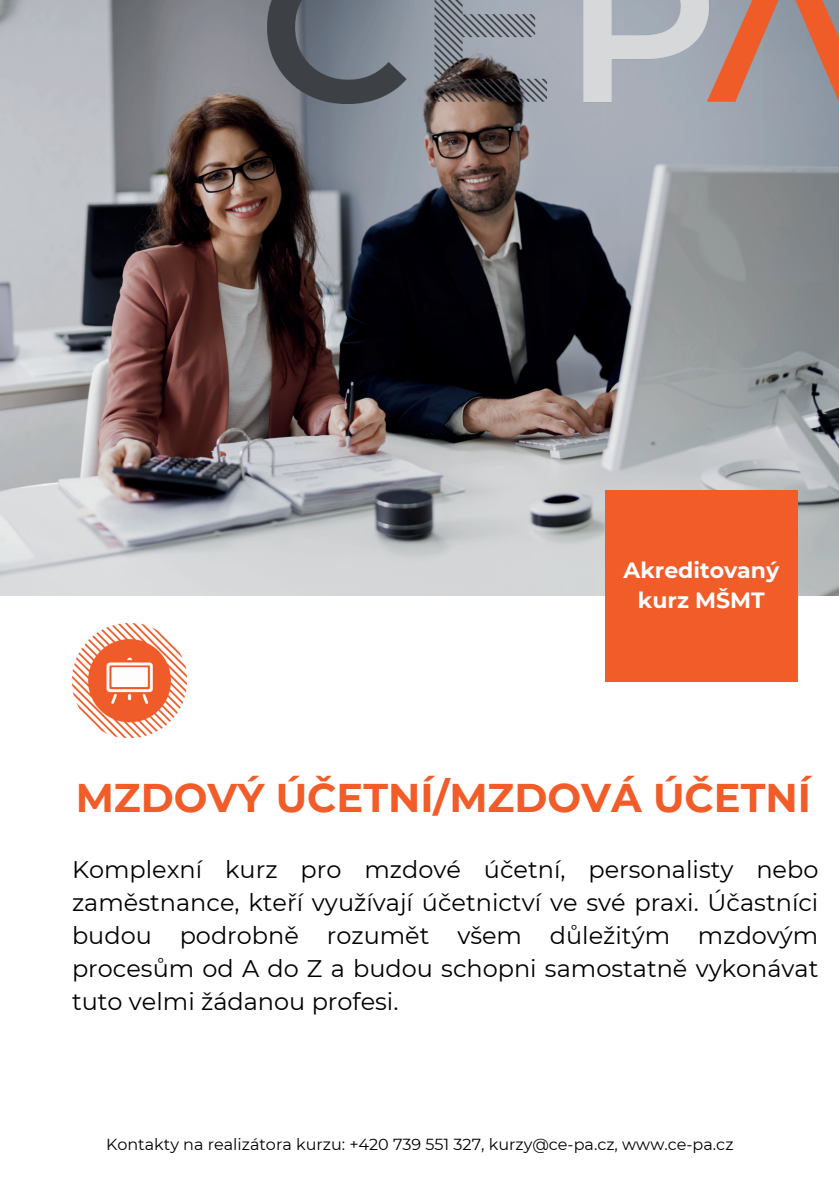
<style>
.page{position:relative;width:839px;height:1191px;background:#fff}
.page>*{position:absolute;margin:0;border:0;box-sizing:border-box;transform-origin:0 0}
.t1{font:700 40px "Montserrat";color:#f15c29}
.t2{font:24px/33px "Montserrat";color:#000;text-align:justify}
.t3{font:700 22px/30px "Montserrat";color:#fff;text-align:center}
.t4{font:16px "Montserrat";color:#000}
</style>
<div class="page">
<img style="left:0;top:0;width:838px;height:596px">
<img style="left:267px;top:0;width:571px;height:104px">
<img style="left:72px;top:624px;width:114px;height:114px">
<div style="left:605px;top:490px;width:192px;height:191px;background:#f15c29"></div>
<p class="t3" style="left:623px;top:554px;width:157px">Akreditovaný kurz MŠMT</p>
<h1 class="t1" style="left:76px;top:769px;width:736px">MZDOVÝ ÚČETNÍ/MZDOVÁ ÚČETNÍ</h1>
<p class="t2" style="left:72px;top:852px;width:747px">Komplexní kurz pro mzdové účetní, personalisty nebo zaměstnance, kteří využívají účetnictví ve své praxi. Účastníci budou podrobně rozumět všem důležitým mzdovým procesům od A do Z a budou schopni samostatně vykonávat tuto velmi žádanou profesi.</p>
<p class="t4" style="left:106px;top:1133px;width:629px">Kontakty na realizátora kurzu: +420 739 551 327, kurzy@ce-pa.cz, www.ce-pa.cz</p>
</div>
